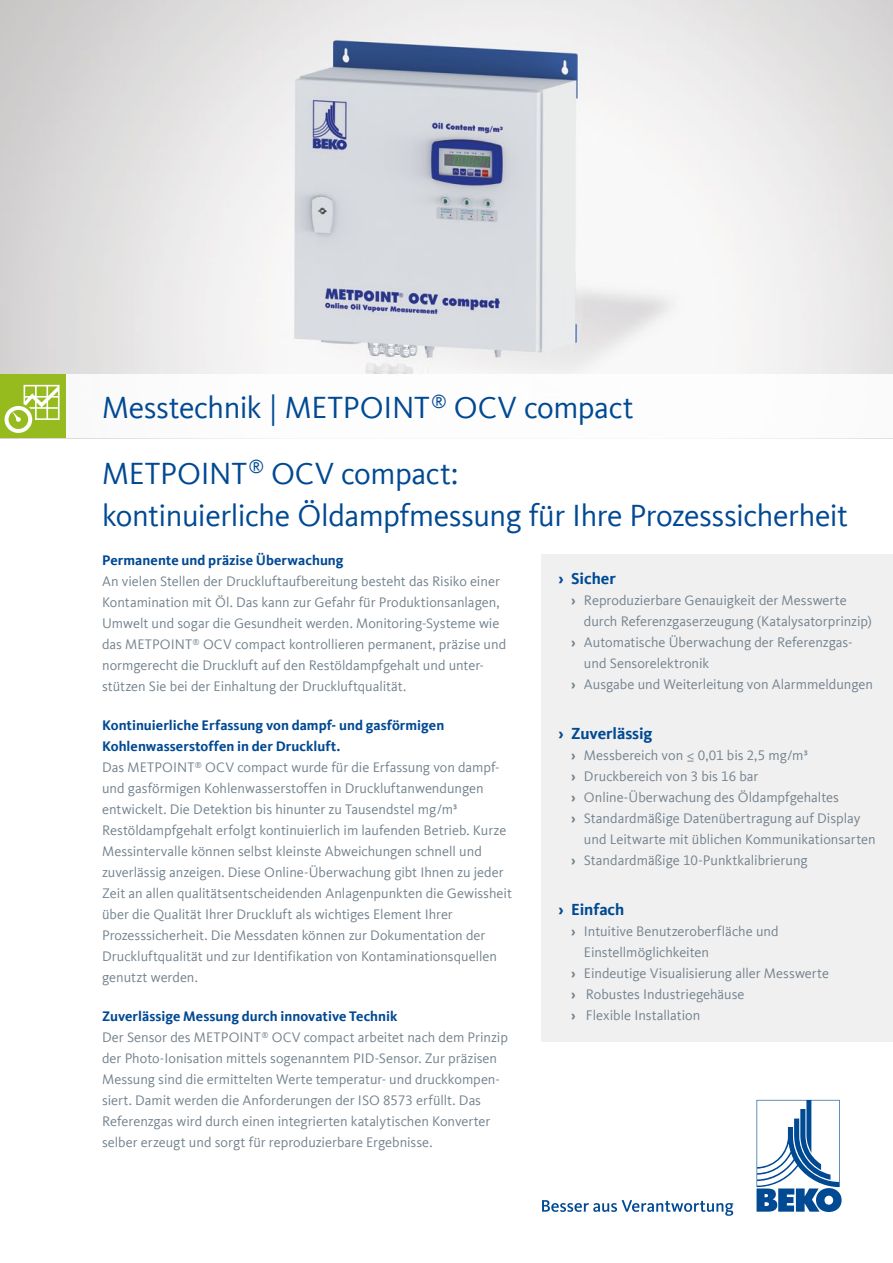
<style>
.page{position:relative;width:893px;height:1263px;background:#fff}
.page>*{position:absolute;margin:0;border:0;box-sizing:border-box;transform-origin:0 0}
.t1{font:31.5px/42px "Kievit Offc Pro";letter-spacing:-.015em;color:#004993}
.t2{font:700 16.5px "Kievit Offc Pro";letter-spacing:-.005em;color:#004993}
.t3{font:14.25px/21px "Kievit Offc Pro";color:#73828d}
.t4{font:700 14.25px "Kievit Offc Pro";letter-spacing:.005em;color:#004993}
.s1{font-weight:700}
.s2{font-weight:700;color:#004993}
</style>
<div class="page">
<img style="left:0;top:0;width:893px;height:374px">
<div style="left:0;top:374px;width:65px;height:64px;background:#95bb1e"></div>
<svg style="left:5px;top:385px;width:55px;height:48px"></svg>
<svg style="left:756px;top:1100px;width:86px;height:112px"></svg>
<svg style="left:542px;top:1200px;width:191px;height:16px"></svg>
<div style="left:541px;top:554px;width:352px;height:488px;background:#f0f0f1"></div>
<h1 class="t1" style="left:102px;top:386px;width:533px">Messtechnik | METPOINT<sup>®</sup> OCV compact</h1>
<h1 class="t1" style="left:102px;top:452px;width:748px">METPOINT<sup>®</sup> OCV compact:<br>kontinuierliche Öldampfmessung für Ihre Prozesssicherheit</h1>
<p class="t2" style="left:558px;top:569px;width:59px">› Sicher</p>
<p class="t3" style="left:571px;top:590px;width:277px"><span class="s1">›</span> Reproduzierbare Genauigkeit der Messwerte</p>
<p class="t3" style="left:584px;top:611px;width:289px">durch Referenzgaserzeugung (Katalysatorprinzip)</p>
<p class="t3" style="left:571px;top:632px;width:283px"><span class="s1">›</span> Automatische Überwachung der Referenzgas-</p>
<p class="t3" style="left:584px;top:653px;width:127px">und Sensorelektronik</p>
<p class="t3" style="left:571px;top:674px;width:303px"><span class="s1">›</span> Ausgabe und Weiterleitung von Alarmmeldungen</p>
<p class="t2" style="left:558px;top:723px;width:96px">› Zuverlässig</p>
<p class="t3" style="left:571px;top:744px;width:238px"><span class="s1">›</span> Messbereich von ≤ 0,01 bis 2,5 mg/m³</p>
<p class="t3" style="left:571px;top:765px;width:189px"><span class="s1">›</span> Druckbereich von 3 bis 16 bar</p>
<p class="t3" style="left:571px;top:786px;width:269px"><span class="s1">›</span> Online-Überwachung des Öldampfgehaltes</p>
<p class="t3" style="left:571px;top:807px;width:291px"><span class="s1">›</span> Standardmäßige Datenübertragung auf Display</p>
<p class="t3" style="left:584px;top:828px;width:293px">und Leitwarte mit üblichen Kommunikationsarten</p>
<p class="t3" style="left:571px;top:849px;width:238px"><span class="s1">›</span> Standardmäßige 10-Punktkalibrierung</p>
<p class="t2" style="left:558px;top:899px;width:67px">› Einfach</p>
<p class="t3" style="left:571px;top:920px;width:209px"><span class="s1">›</span> Intuitive Benutzeroberfläche und</p>
<p class="t3" style="left:584px;top:941px;width:127px">Einstellmöglichkeiten</p>
<p class="t3" style="left:571px;top:962px;width:259px"><span class="s1">›</span> Eindeutige Visualisierung aller Messwerte</p>
<p class="t3" style="left:571px;top:983px;width:175px"><span class="s1">›</span> Robustes Industriegehäuse</p>
<p class="t3" style="left:571px;top:1004px;width:131px"><span class="s1">›</span> Flexible Installation</p>
<p class="t4" style="left:102px;top:552px;width:243px">Permanente und präzise Überwachung</p>
<p class="t3" style="left:102px;top:571px;width:406px">An vielen Stellen der Druckluftaufbereitung besteht das Risiko einer Kontamination mit Öl. Das kann zur Gefahr für Produktionsanlagen, Umwelt und sogar die Gesundheit werden. Monitoring-Systeme wie das METPOINT<sup>®</sup> OCV compact kontrollieren permanent, präzise und normgerecht die Druckluft auf den Restöldampfgehalt und unter&shy;stützen Sie bei der Einhaltung der Druckluftqualität.</p>
<p class="t3" style="left:102px;top:715px;width:411px"><span class="s2">Kontinuierliche Erfassung von dampf- und gasförmigen Kohlenwasserstoffen in der Druckluft.<br></span>Das METPOINT<sup>®</sup> OCV compact wurde für die Erfassung von dampf&shy;und gasförmigen Kohlenwasserstoffen in Druckluftanwendungen entwickelt. Die Detektion bis hinunter zu Tausendstel mg/m³<br>Restöldampfgehalt erfolgt kontinuierlich im laufenden Betrieb. Kurze Messintervalle können selbst kleinste Abweichungen schnell und zuverlässig anzeigen. Diese Online-Überwachung gibt Ihnen zu jeder Zeit an allen qualitätsentscheidenden Anlagenpunkten die Gewissheit über die Qualität Ihrer Druckluft als wichtiges Element Ihrer Prozesssicherheit. Die Messdaten können zur Dokumentation der Druckluftqualität und zur Identifikation von Kontaminationsquellen genutzt werden.</p>
<p class="t3" style="left:102px;top:1006px;width:407px"><span class="s2">Zuverlässige Messung durch innovative Technik<br></span>Der Sensor des METPOINT<sup>®</sup> OCV compact arbeitet nach dem Prinzip der Photo-Ionisation mittels sogenanntem PID-Sensor. Zur präzisen Messung sind die ermittelten Werte temperatur- und druckkompen&shy;siert. Damit werden die Anforderungen der ISO 8573 erfüllt. Das Referenzgas wird durch einen integrierten katalytischen Konverter selber erzeugt und sorgt für reproduzierbare Ergebnisse.</p>
</div>
